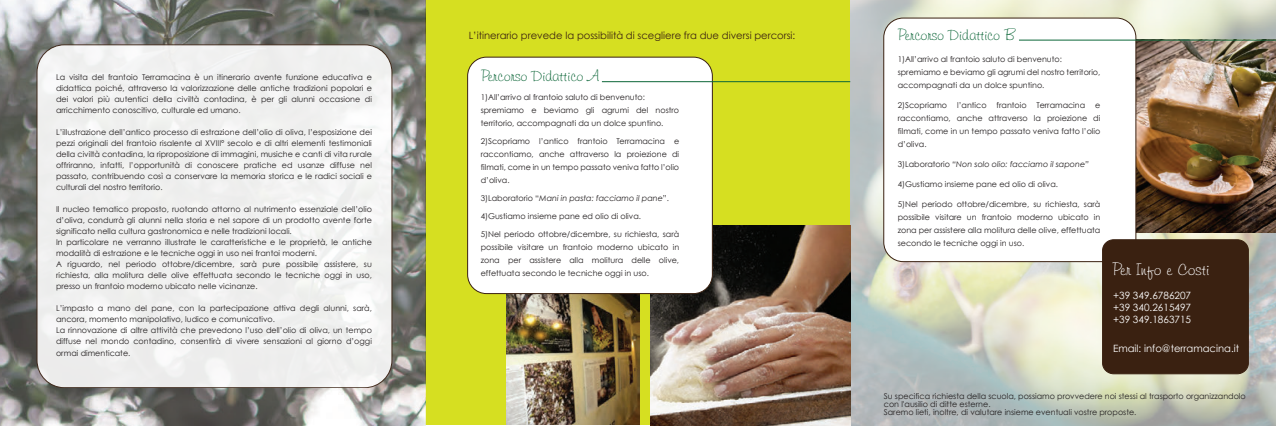
<style>
.page{position:relative;width:1276px;height:426px;background:#fff}
.page>*{position:absolute;margin:0;border:0;box-sizing:border-box;transform-origin:0 0}
.t1{font:17px "Freehand 591 BT Regular A";color:#fff}
.t2{font:15.3px "Freehand 591 BT Regular A";color:#0c6638}
.t3{font:10px/12px "Century Gothic";color:#fff;text-align:justify}
.t4{font:10px "Century Gothic";color:#3a2111}
.t5{font:8px/11px "Century Gothic";color:#231f20;text-align:justify}
.t6{font:italic 8px "Century Gothic";color:#231f20}
.s1{font-style:normal}
</style>
<div class="page">
<img style="left:850px;top:0;width:426px;height:425px">
<div style="left:425px;top:0;width:425px;height:424px;background:#d6df21"></div>
<img style="left:0;top:0;width:425px;height:425px">
<div style="left:37px;top:45px;width:355px;height:342px;background:#f0f0f0;border-radius:27px"></div>
<div style="left:37px;top:44px;width:355px;height:343px;border:1px solid #3a2111;border-radius:27px"></div>
<img style="left:650px;top:225px;width:200px;height:200px">
<img style="left:1136px;top:41px;width:140px;height:191px">
<div style="left:883px;top:18px;width:253px;height:243px;background:#fff;border-radius:19px"></div>
<div style="left:883px;top:18px;width:253px;height:243px;border:1px solid #3a2111;border-radius:19px"></div>
<div style="left:1102px;top:239px;width:146px;height:134px;background:#3a2111;border-radius:11px"></div>
<div style="left:1102px;top:239px;width:146px;height:134px;border:1px solid #3a2111;border-radius:11px"></div>
<img style="left:507px;top:293px;width:132px;height:131px">
<div style="left:467px;top:57px;width:245px;height:236px;background:#fff;border-radius:19px"></div>
<div style="left:467px;top:57px;width:245px;height:236px;border:1px solid #3a2111;border-radius:19px"></div>
<hr style="left:1019px;top:40px;width:257px;height:1px;background:#0c6638">
<hr style="left:602px;top:81px;width:248px;height:1px;background:#0c6638">
<p class="t5" style="left:56px;top:71px;width:317px">La visita del frantoio Terramacina è un itinerario avente funzione educativa e didattica poiché, attraverso la valorizzazione delle antiche tradizioni popolari e dei valori più autentici della civiltà contadina, è per gli alunni occasione di arricchimento conoscitivo, culturale ed umano.</p>
<p class="t5" style="left:56px;top:126px;width:317px">L’illustrazione dell’antico processo di estrazione dell’olio di oliva, l’esposizione dei pezzi originali del frantoio risalente al XVIII° secolo e di altri elementi testimoniali della civiltà contadina, la riproposizione di immagini, musiche e canti di vita rurale offriranno, infatti, l’opportunità di conoscere pratiche ed usanze diffuse nel passato, contribuendo così a conservare la memoria storica e le radici sociali e culturali del nostro territorio.</p>
<p class="t5" style="left:56px;top:203px;width:317px;text-align:left">Il nucleo tematico proposto, ruotando attorno al nutrimento essenziale dell’olio d’oliva, condurrà gli alunni nella storia e nel sapore di un prodotto avente forte significato nella cultura gastronomica e nelle tradizioni locali.<br>In particolare ne verranno illustrate le caratteristiche e le proprietà, le antiche modalità di estrazione e le tecniche oggi in uso nei frantoi moderni.<br>A riguardo, nel periodo ottobre/dicembre, sarà pure possibile assistere, su richiesta, alla molitura delle olive effettuata secondo le tecniche oggi in uso, presso un frantoio moderno ubicato nelle vicinanze.</p>
<p class="t5" style="left:56px;top:302px;width:317px;text-align:left">L’impasto a mano del pane, con la partecipazione attiva degli alunni, sarà, ancora, momento manipolativo, ludico e comunicativo.<br>La rinnovazione di altre attività che prevedono l’uso dell’olio di oliva, un tempo diffuse nel mondo contadino, consentirà di vivere sensazioni al giorno d’oggi ormai dimenticate.</p>
<p class="t4" style="left:469px;top:29px;width:328px">L’itinerario prevede la possibilità di scegliere fra due diversi percorsi:</p>
<h2 class="t2" style="left:481px;top:66px;width:120px">Percorso Didattico A</h2>
<p class="t5" style="left:481px;top:90px;width:200px;line-height:13px;text-align:left">1)All’arrivo al frantoio saluto di benvenuto: spremiamo e beviamo gli agrumi del nostro territorio, accompagnati da un dolce spuntino.</p>
<p class="t5" style="left:481px;top:134px;width:200px;line-height:13px">2)Scopriamo l’antico frantoio Terramacina e raccontiamo, anche attraverso la proiezione di filmati, come in un tempo passato veniva fatto l’olio d’oliva.</p>
<p class="t6" style="left:481px;top:193px;width:190px"><span class="s1">3)Laboratorio “</span>Mani in pasta: facciamo il pane<span class="s1">”.</span></p>
<p class="t5" style="left:481px;top:210px;width:162px">4)Gustiamo insieme pane ed olio di oliva.</p>
<p class="t5" style="left:481px;top:227px;width:200px;line-height:13px">5)Nel periodo ottobre/dicembre, su richiesta, sarà possibile visitare un frantoio moderno ubicato in zona per assistere alla molitura delle olive, effettuata secondo le tecniche oggi in uso.</p>
<h2 class="t2" style="left:898px;top:25px;width:118px">Percorso Didattico B</h2>
<p class="t5" style="left:897px;top:52px;width:204px;line-height:13px;text-align:left">1)All’arrivo al frantoio saluto di benvenuto: spremiamo e beviamo gli agrumi del nostro territorio, accompagnati da un dolce spuntino.</p>
<p class="t5" style="left:897px;top:98px;width:204px;line-height:13px">2)Scopriamo l’antico frantoio Terramacina e raccontiamo, anche attraverso la proiezione di filmati, come in un tempo passato veniva fatto l’olio d’oliva.</p>
<p class="t6" style="left:897px;top:159px;width:193px"><span class="s1">3)Laboratorio</span> “Non solo olio: facciamo il sapone”</p>
<p class="t5" style="left:897px;top:178px;width:162px">4)Gustiamo insieme pane ed olio di oliva.</p>
<p class="t5" style="left:897px;top:197px;width:204px;line-height:13px">5)Nel periodo ottobre/dicembre, su richiesta, sarà possibile visitare un frantoio moderno ubicato in zona per assistere alla molitura delle olive, effettuata secondo le tecniche oggi in uso.</p>
<h1 class="t1" style="left:1112px;top:258px;width:99px">Per Info e Costi</h1>
<p class="t3" style="left:1113px;top:289px;width:80px">+39 349.6786207 +39 340.2615497 +39 349.1863715</p>
<p class="t3" style="left:1113px;top:342px;width:128px">Email: info@terramacina.it</p>
<p class="t5" style="left:884px;top:391px;width:363px;line-height:8px;text-align:left">Su specifica richiesta della scuola, possiamo provvedere noi stessi al trasporto organizzandolo con l'ausilio di ditte esterne.<br>Saremo lieti, inoltre, di valutare insieme eventuali vostre proposte.</p>
</div>
